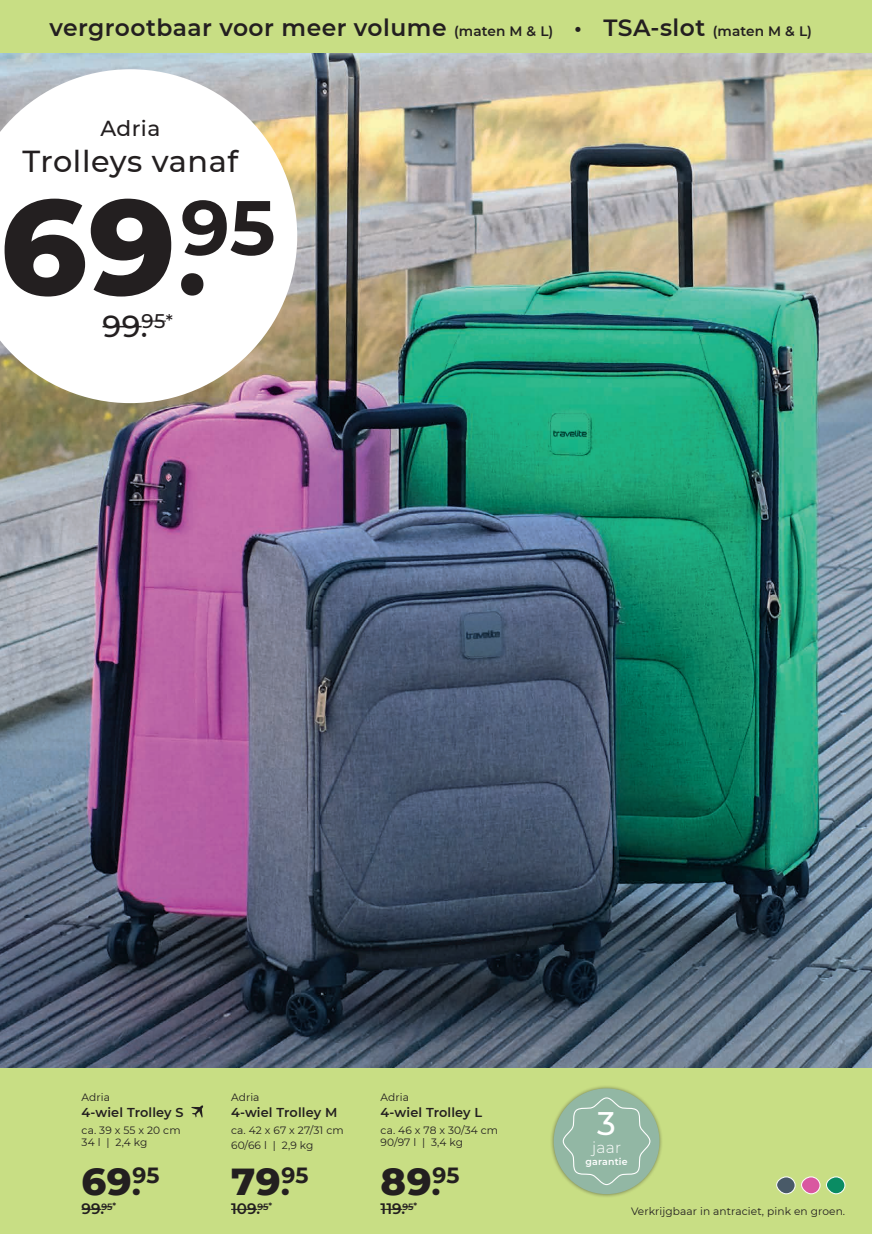
<style>
.page{position:relative;width:872px;height:1234px;background:#fff}
.page>*{position:absolute;margin:0;border:0;box-sizing:border-box;transform-origin:0 0}
.t1{font:800 134.4px "Montserrat";color:#231f20}
.t2{font:800 38.4px "Montserrat";color:#231f20}
.t3{font:500 32.55px "Montserrat";color:#fff}
.t4{font:500 30.3px "Montserrat";letter-spacing:.02em;color:#231f20}
.t5{font:600 23.4px "Montserrat";letter-spacing:.02em;color:#231f20}
.t6{font:500 21.6px "Montserrat";letter-spacing:.015em;color:#231f20}
.t7{font:300 15.45px "Montserrat";color:#fff}
.t8{font:600 15.15px "Montserrat";color:#231f20}
.t9{font:600 12.9px "Montserrat";letter-spacing:.01em;color:#231f20}
.t10{font:10.65px/12.8px "Montserrat";letter-spacing:.01em;color:#231f20}
.t11{font:600 9.45px "Montserrat";letter-spacing:.02em;color:#fff}
.s1{font-size:13.65px}
.s2{font-weight:700;font-size:115.2px}
.s3{font-size:30.3px}
</style>
<div class="page">
<div style="left:0;top:0;width:872px;height:1233px;background:#c8de84"></div>
<img style="left:0;top:54px;width:872px;height:1013px">
<svg style="left:0;top:69px;width:297px;height:334px"></svg>
<div style="left:776px;top:1176px;width:19px;height:17px;background:#495a68;border-radius:50%"></div>
<div style="left:776px;top:1176px;width:19px;height:17px;border:1px solid #fff;border-radius:50%"></div>
<div style="left:826px;top:1176px;width:19px;height:17px;background:#0a8c63;border-radius:50%"></div>
<div style="left:826px;top:1176px;width:19px;height:17px;border:1px solid #fff;border-radius:50%"></div>
<div style="left:801px;top:1176px;width:19px;height:17px;background:#d957a0;border-radius:50%"></div>
<div style="left:801px;top:1176px;width:19px;height:17px;border:1px solid #fff;border-radius:50%"></div>
<svg style="left:191px;top:1105px;width:12px;height:12px"></svg>
<div style="left:550px;top:1084px;width:113px;height:113px;background:#231f20;opacity:.47"></div>
<div style="left:554px;top:1088px;width:105px;height:105px;background:#92b7a4;border-radius:50%"></div>
<svg style="left:562px;top:1096px;width:89px;height:89px"></svg>
<img style="left:0;top:682px;width:39px;height:99px">
<hr style="left:102px;top:326px;width:40px;height:1px;background:#231f20">
<svg style="left:142px;top:320px;width:24px;height:1px"></svg>
<svg style="left:82px;top:1206px;width:30px;height:3px"></svg>
<svg style="left:231px;top:1206px;width:37px;height:3px"></svg>
<svg style="left:380px;top:1206px;width:33px;height:3px"></svg>
<h3 class="t5" style="left:49px;top:11px;width:764px">vergrootbaar voor meer volume <span class="s1">(maten M &amp; L)</span> • TSA-slot <span class="s1">(maten M &amp; L)</span></h3>
<h3 class="t6" style="left:100px;top:113px;width:61px">Adria</h3>
<h3 class="t4" style="left:22px;top:140px;width:217px">Trolleys vanaf</h3>
<h1 class="t1" style="left:0;top:148px;width:277px">69<span class="s2">.</span><sup>95</sup></h1>
<h3 class="t4" style="left:102px;top:305px;width:72px">99.<sup>95</sup><sup>*</sup></h3>
<p class="t10" style="left:82px;top:1090px;width:30px">Adria</p>
<p class="t9" style="left:82px;top:1102px;width:104px">4-wiel Trolley S</p>
<p class="t10" style="left:82px;top:1122px;width:100px">ca. 39 x 55 x 20 cm<br>34 l | 2,4 kg</p>
<h2 class="t2" style="left:82px;top:1152px;width:79px">69<span class="s3">.</span><sup>95</sup></h2>
<h3 class="t8" style="left:82px;top:1197px;width:36px">99.<sup>95</sup><sup>*</sup></h3>
<p class="t10" style="left:231px;top:1090px;width:30px">Adria</p>
<p class="t9" style="left:231px;top:1102px;width:108px">4-wiel Trolley M</p>
<p class="t10" style="left:231px;top:1121px;width:114px;line-height:15.5px">ca. 42 x 67 x 27/31 cm<br>60/66 l | 2,9 kg</p>
<h2 class="t2" style="left:231px;top:1152px;width:79px">79<span class="s3">.</span><sup>95</sup></h2>
<h3 class="t8" style="left:231px;top:1197px;width:42px">109.<sup>95</sup><sup>*</sup></h3>
<p class="t10" style="left:380px;top:1090px;width:30px">Adria</p>
<p class="t9" style="left:380px;top:1102px;width:103px">4-wiel Trolley L</p>
<p class="t10" style="left:380px;top:1122px;width:119px">ca. 46 x 78 x 30/34 cm<br>90/97 l | 3,4 kg</p>
<h2 class="t2" style="left:380px;top:1152px;width:80px">89<span class="s3">.</span><sup>95</sup></h2>
<h3 class="t8" style="left:380px;top:1197px;width:38px">119.<sup>95</sup><sup>*</sup></h3>
<h3 class="t3" style="left:597px;top:1100px;width:20px">3</h3>
<h3 class="t7" style="left:592px;top:1137px;width:31px">jaar</h3>
<p class="t11" style="left:585px;top:1154px;width:44px">garantie</p>
<p class="t10" style="left:631px;top:1204px;width:216px">Verkrijgbaar in antraciet, pink en groen.</p>
</div>
